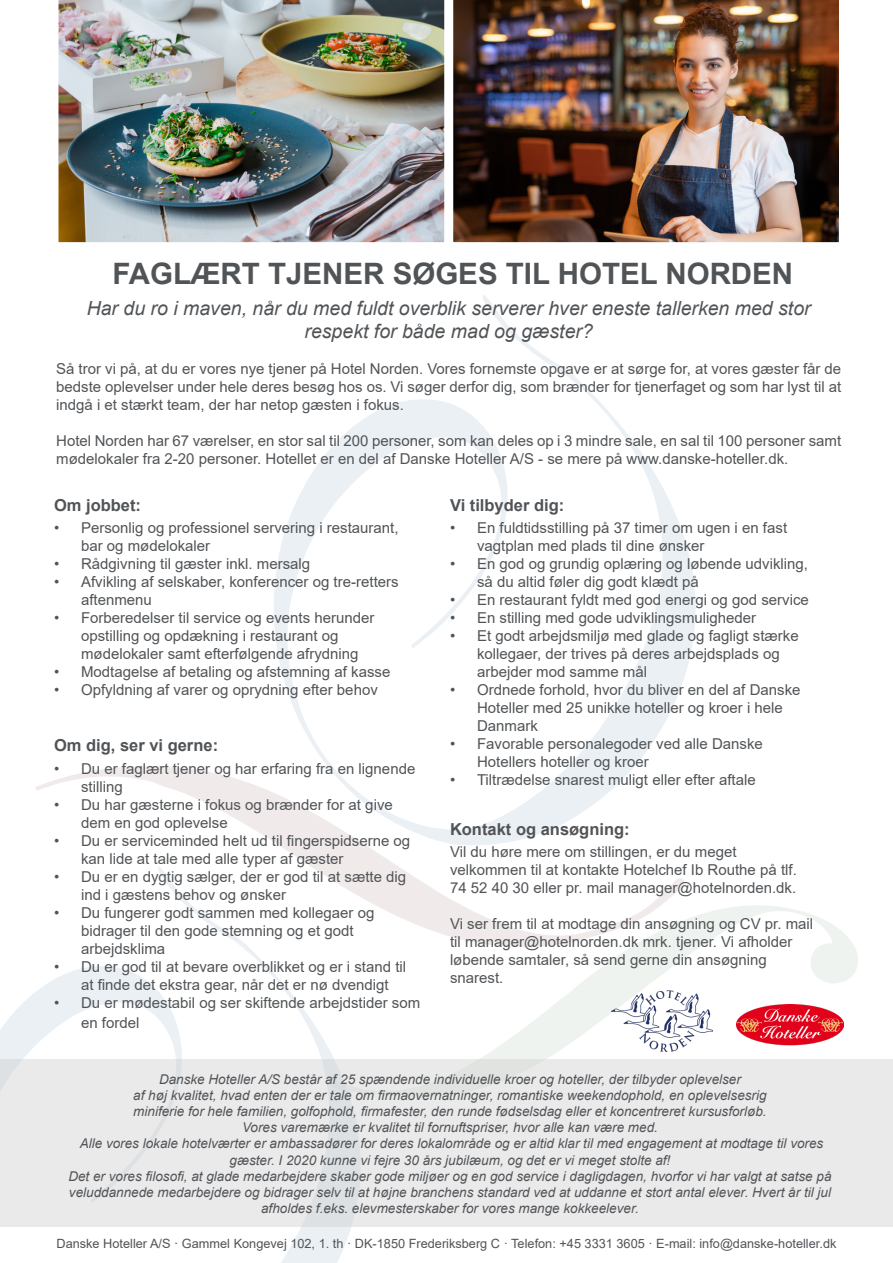
<style>
.page{position:relative;width:893px;height:1263px;background:#fff}
.page>*{position:absolute;margin:0;border:0;box-sizing:border-box;transform-origin:0 0}
.t1{font:700 29.55px "Arial";color:#515457}
.t2{font:italic 19.5px "Arial";color:#515457}
.t3{font:700 16.5px "Arial";color:#515457}
.t4{font:15px/18px "Arial";color:#515457}
.t5{font:italic 13.5px/16.2px "Arial";color:#515457;text-align:center}
.t6{font:12.75px "Arial";color:#515457}
</style>
<div class="page">
<svg style="left:0;top:949px;width:351px;height:314px"></svg>
<img style="left:453px;top:0;width:386px;height:243px">
<img style="left:58px;top:0;width:387px;height:243px">
<svg style="left:274px;top:295px;width:422px;height:471px"></svg>
<svg style="left:330px;top:905px;width:528px;height:154px"></svg>
<svg style="left:35px;top:766px;width:650px;height:183px"></svg>
<div style="left:0;top:1059px;width:893px;height:168px;background:#eaeaeb"></div>
<img style="left:612px;top:990px;width:100px;height:61px">
<img style="left:736px;top:1004px;width:107px;height:41px">
<p class="t1" style="left:112px;top:253px;width:682px">FAGLÆRT TJENER SØGES TIL HOTEL NORDEN</p>
<p class="t2" style="left:87px;top:295px;width:725px">Har du ro i maven, når du med fuldt overblik serverer hver eneste tallerken med stor</p>
<p class="t2" style="left:305px;top:319px;width:290px">respekt for både mad og gæster?</p>
<p class="t4" style="left:56px;top:360px;width:786px;text-align:justify">Så tror vi på, at du er vores nye tjener på Hotel Norden. Vores fornemste opgave er at sørge for, at vores gæster får de bedste oplevelser under hele deres besøg hos os. Vi søger derfor dig, som brænder for tjenerfaget og som har lyst til at indgå i et stærkt team, der har netop gæsten i fokus.</p>
<p class="t4" style="left:56px;top:432px;width:786px">Hotel Norden har 67 værelser, en stor sal til 200 personer, som kan deles op i 3 mindre sale, en sal til 100 personer samt mødelokaler fra 2-20 personer. Hotellet er en del af Danske Hoteller A/S - se mere på www.danske-hoteller.dk.</p>
<p class="t3" style="left:54px;top:493px;width:89px">Om jobbet:</p>
<p class="t4" style="left:81px;top:519px;width:319px;text-indent:-27px">• Personlig og professionel servering i restaurant, bar og mødelokaler</p>
<p class="t4" style="left:54px;top:555px;width:258px">• Rådgivning til gæster inkl. mersalg</p>
<p class="t4" style="left:81px;top:573px;width:319px;text-indent:-27px">• Afvikling af selskaber, konferencer og tre-retters aftenmenu</p>
<p class="t4" style="left:81px;top:609px;width:295px;text-indent:-27px">• Forberedelser til service og events herunder opstilling og opdækning i restaurant og mødelokaler samt efterfølgende afrydning</p>
<p class="t4" style="left:54px;top:663px;width:338px">• Modtagelse af betaling og afstemning af kasse</p>
<p class="t4" style="left:54px;top:681px;width:325px">• Opfyldning af varer og oprydning efter behov</p>
<p class="t3" style="left:450px;top:493px;width:116px">Vi tilbyder dig:</p>
<p class="t4" style="left:477px;top:519px;width:312px;text-indent:-27px">• En fuldtidsstilling på 37 timer om ugen i en fast vagtplan med plads til dine ønsker</p>
<p class="t4" style="left:477px;top:555px;width:333px;text-indent:-27px">• En god og grundig oplæring og løbende udvikling, så du altid føler dig godt klædt på</p>
<p class="t4" style="left:450px;top:591px;width:360px">• En restaurant fyldt med god energi og god service</p>
<p class="t4" style="left:450px;top:609px;width:308px">• En stilling med gode udviklingsmuligheder</p>
<p class="t4" style="left:477px;top:627px;width:323px;text-indent:-27px">• Et godt arbejdsmiljø med glade og fagligt stærke kollegaer, der trives på deres arbejdsplads og arbejder mod samme mål</p>
<p class="t4" style="left:477px;top:681px;width:325px;text-indent:-27px">• Ordnede forhold, hvor du bliver en del af Danske<br>Hoteller med 25 unikke hoteller og kroer i hele<br>Danmark</p>
<p class="t4" style="left:477px;top:735px;width:287px;text-indent:-27px">• Favorable personalegoder ved alle Danske<br>Hotellers hoteller og kroer</p>
<p class="t4" style="left:450px;top:771px;width:307px">• Tiltrædelse snarest muligt eller efter aftale</p>
<p class="t3" style="left:54px;top:734px;width:166px">Om dig, ser vi gerne:</p>
<p class="t4" style="left:81px;top:759px;width:336px;text-indent:-27px">• Du er faglært tjener og har erfaring fra en lignende stilling</p>
<p class="t4" style="left:81px;top:795px;width:313px;text-indent:-27px">• Du har gæsterne i fokus og brænder for at give dem en god oplevelse</p>
<p class="t4" style="left:81px;top:831px;width:331px;text-indent:-27px">• Du er serviceminded helt ud til fingerspidserne og kan lide at tale med alle typer af gæster</p>
<p class="t4" style="left:81px;top:867px;width:327px;text-indent:-27px">• Du er en dygtig sælger, der er god til at sætte dig ind i gæstens behov og ønsker</p>
<p class="t4" style="left:81px;top:903px;width:295px;text-indent:-27px">• Du fungerer godt sammen med kollegaer og bidrager til den gode stemning og et godt arbejdsklima</p>
<p class="t4" style="left:81px;top:957px;width:327px;text-indent:-27px">• Du er god til at bevare overblikket og er i stand til at finde det ekstra gear, når det er nø dvendigt</p>
<p class="t4" style="left:81px;top:993px;width:341px;line-height:19.8px;text-indent:-27px">• Du er mødestabil og ser skiftende arbejdstider som en fordel</p>
<p class="t3" style="left:450px;top:817px;width:181px">Kontakt og ansøgning:</p>
<p class="t4" style="left:450px;top:843px;width:288px">Vil du høre mere om stillingen, er du meget</p>
<p class="t4" style="left:450px;top:861px;width:348px">velkommen til at kontakte Hotelchef Ib Routhe på tlf.<br>74 52 40 30 eller pr. mail manager@hotelnorden.dk.</p>
<p class="t4" style="left:450px;top:915px;width:365px">Vi ser frem til at modtage din ansøgning og CV pr. mail til manager@hotelnorden.dk mrk. tjener. Vi afholder løbende samtaler, så send gerne din ansøgning</p>
<p class="t4" style="left:450px;top:969px;width:55px">snarest.</p>
<p class="t5" style="left:159px;top:1071px;width:583px">Danske Hoteller A/S består af 25 spændende individuelle kroer og hoteller, der tilbyder oplevelser</p>
<p class="t5" style="left:133px;top:1087px;width:635px">af høj kvalitet, hvad enten der er tale om firmaovernatninger, romantiske weekendophold, en oplevelsesrig</p>
<p class="t5" style="left:133px;top:1103px;width:635px">miniferie for hele familien, golfophold, firmafester, den runde fødselsdag eller et koncentreret kursusforløb.</p>
<p class="t5" style="left:242px;top:1119px;width:417px">Vores varemærke er kvalitet til fornuftspriser, hvor alle kan være med.</p>
<p class="t5" style="left:80px;top:1136px;width:745px">Alle vores lokale hotelværter er ambassadører for deres lokalområde og er altid klar til med engagement at modtage til vores gæster. I 2020 kunne vi fejre 30 års jubilæum, og det er vi meget stolte af!</p>
<p class="t5" style="left:68px;top:1168px;width:765px">Det er vores filosofi, at glade medarbejdere skaber gode miljøer og en god service i dagligdagen, hvorfor vi har valgt at satse på veluddannede medarbejdere og bidrager selv til at højne branchens standard ved at uddanne et stort antal elever. Hvert år til jul afholdes f.eks. elevmesterskaber for vores mange kokkeelever.</p>
<p class="t6" style="left:57px;top:1235px;width:781px">Danske Hoteller A/S · Gammel Kongevej 102, 1. th · DK-1850 Frederiksberg C · Telefon: +45 3331 3605 · E-mail: info@danske-hoteller.dk</p>
</div>
